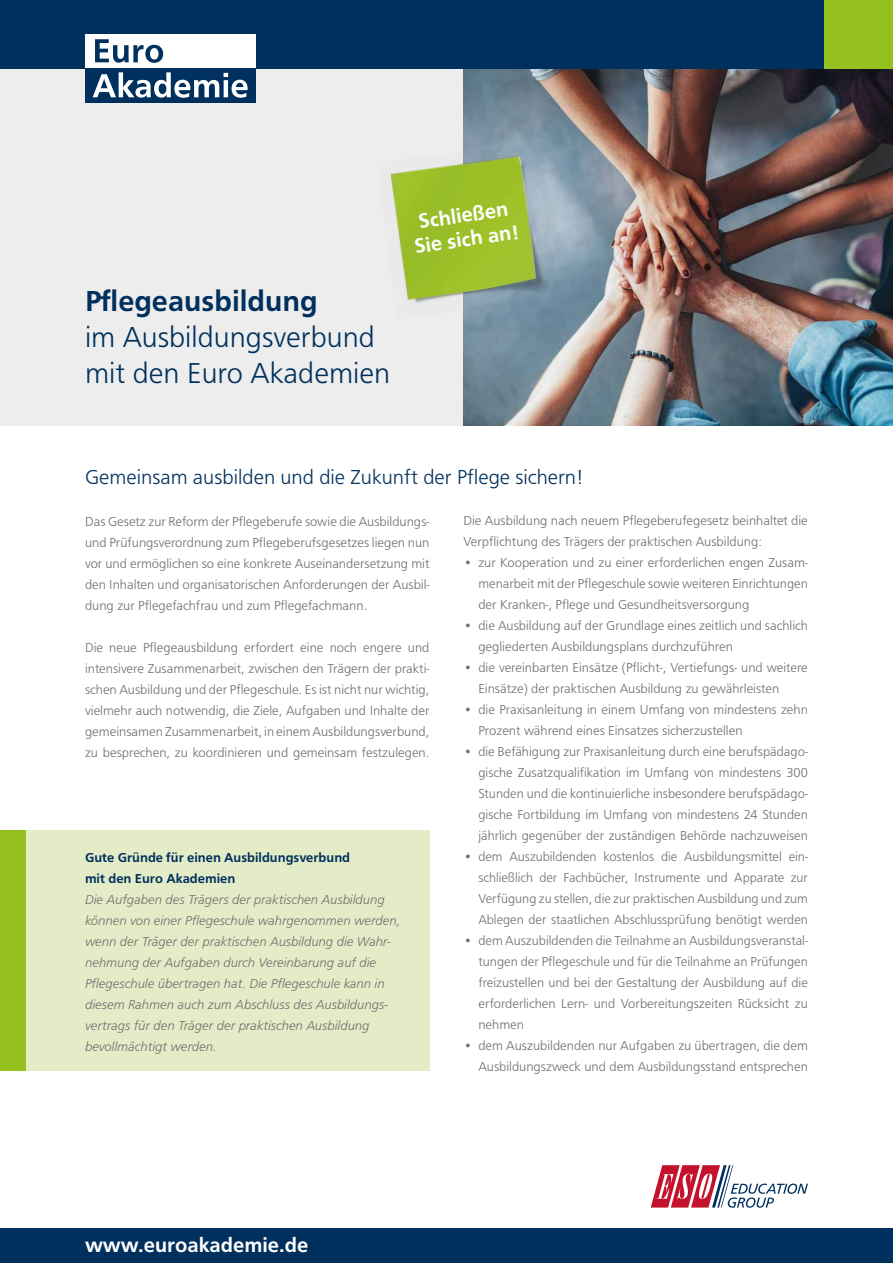
<style>
.page{position:relative;width:893px;height:1263px;background:#fff}
.page>*{position:absolute;margin:0;border:0;box-sizing:border-box;transform-origin:0 0}
.t1{font:300 30px/36px "Front Page";color:#00305d}
.t2{font:700 30px "Front Page";color:#00305d}
.t3{font:300 21px "Front Page";color:#00305d}
.t4{font:700 21px/24px "Front Page";color:#fff;text-align:center}
.t5{font:300 13.5px/21px "Front Page";color:#706f6f;text-align:justify}
.t6{font:italic 300 13.5px/21px "Front Page";color:#706f6f}
.t7{font:700 13.5px/21px "Front Page";color:#00305d}
</style>
<div class="page">
<div style="left:0;top:68px;width:865px;height:357px;background:#ededed"></div>
<img style="left:463px;top:68px;width:430px;height:357px">
<div style="left:0;top:0;width:825px;height:68px;background:#00305d"></div>
<div style="left:85px;top:34px;width:170px;height:34px;background:#fff"></div>
<div style="left:85px;top:68px;width:170px;height:34px;background:#00305d"></div>
<svg style="left:95px;top:39px;width:68px;height:24px"></svg>
<svg style="left:93px;top:72px;width:155px;height:26px"></svg>
<div style="left:825px;top:0;width:68px;height:68px;background:#95c11f"></div>
<div style="left:0;top:1229px;width:893px;height:34px;background:#00305d"></div>
<svg style="left:651px;top:1165px;width:157px;height:43px"></svg>
<div style="left:0;top:830px;width:429px;height:241px;background:#e3ecc6"></div>
<div style="left:0;top:830px;width:26px;height:241px;background:#95c11f"></div>
<img style="left:390px;top:142px;width:168px;height:177px">
<img style="left:391px;top:157px;width:145px;height:143px">
<h1 class="t2" style="left:85px;top:283px;width:234px">Pflegeausbildung</h1>
<h1 class="t1" style="left:85px;top:319px;width:307px">im Ausbildungsverbund mit den Euro Akademien</h1>
<h2 class="t4" style="left:409px;top:211px;width:107px;rotate:-8deg">Schließen<br>Sie sich an!</h2>
<h2 class="t3" style="left:85px;top:465px;width:500px">Gemeinsam ausbilden und die Zukunft der Pflege sichern!</h2>
<p class="t5" style="left:85px;top:511px;width:346px">Das Gesetz zur Reform der Pflegeberufe sowie die Ausbildungs&shy;und Prüfungsverordnung zum Pflegeberufsgesetzes liegen nun vor und ermöglichen so eine konkrete Auseinandersetzung mit den Inhalten und organisatorischen Anforderungen der Ausbil&shy;dung zur Pflegefachfrau und zum Pflegefachmann.</p>
<p class="t5" style="left:85px;top:637px;width:346px">Die neue Pflegeausbildung erfordert eine noch engere und intensivere Zusammenarbeit, zwischen den Trägern der prakti&shy;schen Ausbildung und der Pflegeschule. Es ist nicht nur wichtig, vielmehr auch notwendig, die Ziele, Aufgaben und Inhalte der gemeinsamen Zusammenarbeit, in einem Ausbildungsverbund, zu besprechen, zu koordinieren und gemeinsam festzulegen.</p>
<p class="t5" style="left:463px;top:510px;width:346px">Die Ausbildung nach neuem Pflegeberufegesetz beinhaltet die<br>Verpflichtung des Trägers der praktischen Ausbildung:</p>
<p class="t5" style="left:478px;top:552px;width:331px;text-indent:-15px">• zur Kooperation und zu einer erforderlichen engen Zusam&shy;menarbeit mit der Pflegeschule sowie weiteren Einrichtungen der Kranken-, Pflege und Gesundheitsversorgung</p>
<p class="t5" style="left:478px;top:615px;width:331px;text-indent:-15px">• die Ausbildung auf der Grundlage eines zeitlich und sachlich gegliederten Ausbildungsplans durchzuführen</p>
<p class="t5" style="left:478px;top:657px;width:331px;text-indent:-15px">• die vereinbarten Einsätze (Pflicht-, Vertiefungs- und weitere<br>Einsätze) der praktischen Ausbildung zu gewährleisten</p>
<p class="t5" style="left:478px;top:699px;width:331px;text-indent:-15px">• die Praxisanleitung in einem Umfang von mindestens zehn<br>Prozent während eines Einsatzes sicherzustellen</p>
<p class="t5" style="left:478px;top:741px;width:331px;text-indent:-15px">• die Befähigung zur Praxisanleitung durch eine berufspädago&shy;gische Zusatzqualifikation im Umfang von mindestens 300<br>Stunden und die kontinuierliche insbesondere berufspädago&shy;gische Fortbildung im Umfang von mindestens 24 Stunden jährlich gegenüber der zuständigen Behörde nachzuweisen</p>
<p class="t5" style="left:478px;top:846px;width:331px;text-indent:-15px">• dem Auszubildenden kostenlos die Ausbildungsmittel ein&shy;schließlich der Fachbücher, Instrumente und Apparate zur Verfügung zu stellen, die zur praktischen Ausbildung und zum Ablegen der staatlichen Abschlussprüfung benötigt werden</p>
<p class="t5" style="left:478px;top:930px;width:331px;text-indent:-15px">• dem Auszubildenden die Teilnahme an Ausbildungsveranstal&shy;tungen der Pflegeschule und für die Teilnahme an Prüfungen freizustellen und bei der Gestaltung der Ausbildung auf die erforderlichen Lern- und Vorbereitungszeiten Rücksicht zu nehmen</p>
<p class="t5" style="left:463px;top:1035px;width:346px;text-align:right">• dem Auszubildenden nur Aufgaben zu übertragen, die dem<br>Ausbildungszweck und dem Ausbildungsstand entsprechen</p>
<p class="t7" style="left:85px;top:847px;width:267px">Gute Gründe für einen Ausbildungsverbund mit den Euro Akademien</p>
<p class="t6" style="left:85px;top:889px;width:317px">Die Aufgaben des Trägers der praktischen Ausbildung können von einer Pflegeschule wahrgenommen werden, wenn der Träger der praktischen Ausbildung die Wahr&shy;nehmung der Aufgaben durch Vereinbarung auf die Pflegeschule übertragen hat. Die Pflegeschule kann in diesem Rahmen auch zum Abschluss des Ausbildungs&shy;vertrags für den Träger der praktischen Ausbildung bevollmächtigt werden.</p>
<h2 class="t4" style="left:85px;top:1233px;width:225px">www.euroakademie.de</h2>
</div>
